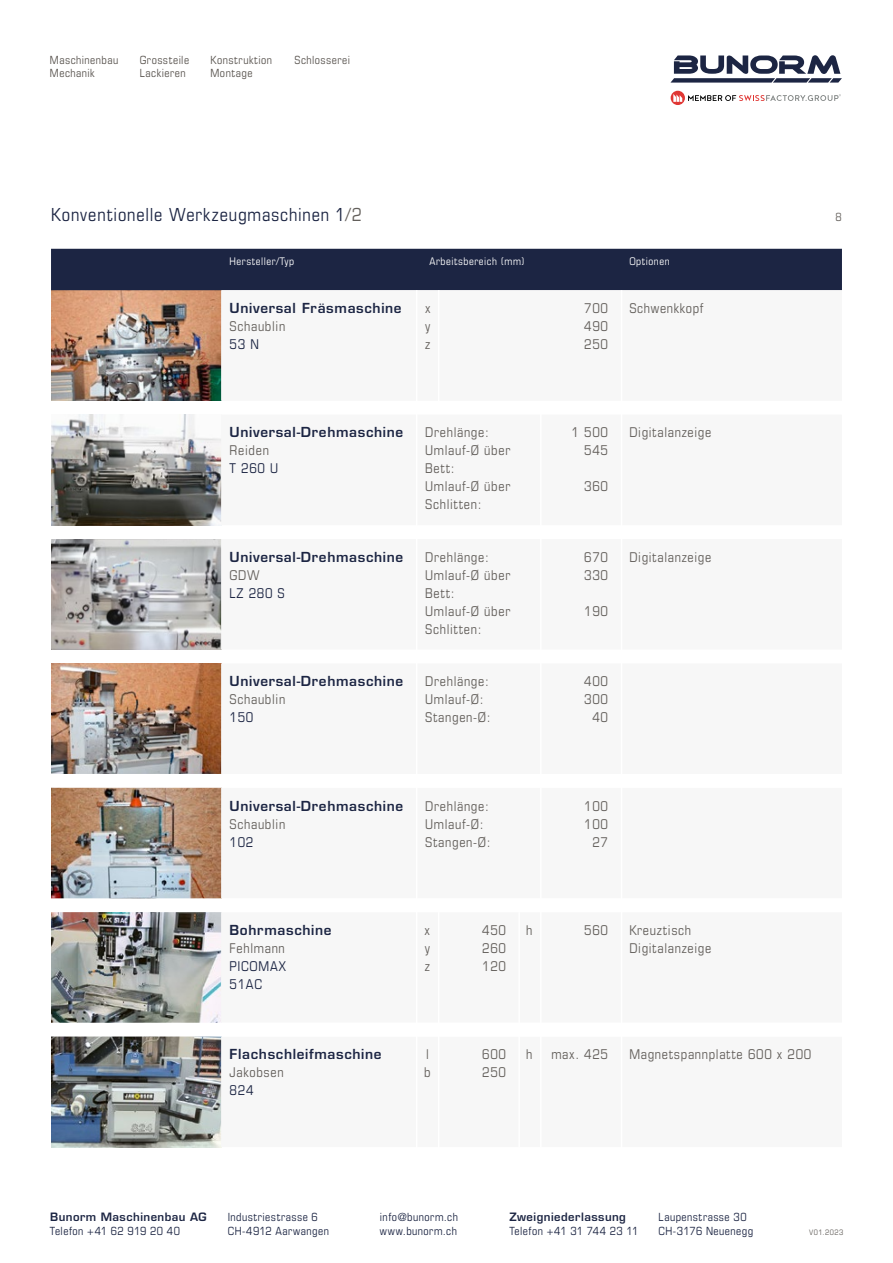
<style>
.page{position:relative;width:893px;height:1263px;background:#fff}
.page>*{position:absolute;margin:0;border:0;box-sizing:border-box;transform-origin:0 0}
.t1{font:condensed 18px "Eurostile LT Std";letter-spacing:.045em;color:#1c2543}
.t2{font:condensed 13.5px/18px "Eurostile LT Std";letter-spacing:.05em;color:#635f5b}
.t3{font:600 13.5px "Eurostile LT Std";letter-spacing:.05em;color:#1c2543}
.t4{font:condensed 13.5px/18px "Eurostile LT Std";letter-spacing:.05em;color:#1c2543}
.t5{font:condensed 11.25px/13.5px "Eurostile LT Std";letter-spacing:.045em;color:#1c2543}
.t6{font:condensed 11.25px/13.5px "Eurostile LT Std";letter-spacing:.045em;color:#59544f}
.t7{font:600 11.25px "Eurostile LT Std";letter-spacing:.04em;color:#1c2543}
.t8{font:condensed 11.25px "Eurostile LT Std";color:#635f5b}
.t9{font:condensed 10.5px "Eurostile LT Std";letter-spacing:.05em;color:#fff}
.t10{font:condensed 7.5px "Eurostile LT Std";letter-spacing:.08em;color:#635f5b}
.s1{color:#635f5b}
</style>
<div class="page">
<img style="left:51px;top:290px;width:170px;height:111px">
<img style="left:51px;top:415px;width:170px;height:110px">
<img style="left:51px;top:663px;width:170px;height:111px">
<img style="left:51px;top:1036px;width:170px;height:111px">
<img style="left:51px;top:539px;width:170px;height:110px">
<svg style="left:670px;top:55px;width:172px;height:28px"></svg>
<div style="left:671px;top:91px;width:14px;height:14px;background:#e03734;border-radius:50%"></div>
<svg style="left:673px;top:94px;width:9px;height:8px"></svg>
<svg style="left:688px;top:94px;width:153px;height:7px"></svg>
<div style="left:51px;top:249px;width:791px;height:41px;background:#1c2543"></div>
<img style="left:51px;top:787px;width:171px;height:236px">
<p class="t6" style="left:50px;top:53px;width:70px">Maschinenbau<br>Mechanik</p>
<p class="t6" style="left:140px;top:53px;width:51px">Grossteile<br>Lackieren</p>
<p class="t6" style="left:210px;top:53px;width:63px">Konstruktion<br>Montage</p>
<p class="t6" style="left:294px;top:53px;width:57px">Schlosserei</p>
<h1 class="t1" style="left:51px;top:204px;width:312px">Konventionelle Werkzeugmaschinen 1<span class="s1">/2</span></h1>
<p class="t9" style="left:230px;top:255px;width:66px">Hersteller/Typ</p>
<p class="t9" style="left:429px;top:255px;width:97px">Arbeitsbereich (mm)</p>
<p class="t9" style="left:629px;top:255px;width:42px">Optionen</p>
<p class="t3" style="left:230px;top:300px;width:174px">Universal Fräsmaschine</p>
<p class="t2" style="left:230px;top:317px;width:57px">Schaublin</p>
<p class="t4" style="left:230px;top:335px;width:31px">53 N</p>
<p class="t2" style="left:425px;top:299px;width:7px;text-align:justify">x y z</p>
<p class="t2" style="left:584px;top:299px;width:25px;text-align:justify">700<br>490<br>250</p>
<p class="t2" style="left:629px;top:299px;width:75px">Schwenkkopf</p>
<p class="t8" style="left:836px;top:210px;width:8px">8</p>
<p class="t3" style="left:230px;top:424px;width:175px">Universal-Drehmaschine</p>
<p class="t2" style="left:230px;top:441px;width:41px">Reiden</p>
<p class="t4" style="left:230px;top:459px;width:50px">T 260 U</p>
<p class="t3" style="left:230px;top:548px;width:175px">Universal-Drehmaschine</p>
<p class="t2" style="left:230px;top:566px;width:32px">GDW</p>
<p class="t4" style="left:230px;top:584px;width:57px">LZ 280 S</p>
<p class="t3" style="left:230px;top:673px;width:175px">Universal-Drehmaschine</p>
<p class="t2" style="left:230px;top:690px;width:57px">Schaublin</p>
<p class="t4" style="left:230px;top:708px;width:25px">150</p>
<p class="t2" style="left:425px;top:423px;width:87px">Drehlänge:<br>Umlauf-Ø über<br>Bett:<br>Umlauf-Ø über<br>Schlitten:</p>
<p class="t2" style="left:572px;top:423px;width:38px;text-align:right">1 500<br>545</p>
<p class="t2" style="left:584px;top:477px;width:25px">360</p>
<p class="t2" style="left:425px;top:548px;width:87px">Drehlänge:<br>Umlauf-Ø über<br>Bett:<br>Umlauf-Ø über<br>Schlitten:</p>
<p class="t2" style="left:584px;top:548px;width:25px">670<br>330</p>
<p class="t2" style="left:584px;top:602px;width:25px">190</p>
<p class="t2" style="left:425px;top:672px;width:67px">Drehlänge:<br>Umlauf-Ø:<br>Stangen-Ø:</p>
<p class="t2" style="left:584px;top:672px;width:25px;text-align:right">400<br>300<br>40</p>
<p class="t2" style="left:629px;top:423px;width:84px">Digitalanzeige</p>
<p class="t2" style="left:629px;top:548px;width:84px">Digitalanzeige</p>
<p class="t3" style="left:230px;top:797px;width:175px">Universal-Drehmaschine</p>
<p class="t2" style="left:230px;top:814px;width:57px">Schaublin</p>
<p class="t4" style="left:230px;top:832px;width:25px">102</p>
<p class="t2" style="left:425px;top:796px;width:67px">Drehlänge:<br>Umlauf-Ø:<br>Stangen-Ø:</p>
<p class="t2" style="left:584px;top:796px;width:25px;text-align:right">100<br>100<br>27</p>
<p class="t3" style="left:230px;top:921px;width:103px">Bohrmaschine</p>
<p class="t2" style="left:230px;top:939px;width:57px">Fehlmann</p>
<p class="t4" style="left:230px;top:957px;width:58px">PICOMAX<br>51AC</p>
<p class="t3" style="left:230px;top:1046px;width:153px">Flachschleifmaschine</p>
<p class="t2" style="left:230px;top:1063px;width:55px">Jakobsen</p>
<p class="t4" style="left:230px;top:1081px;width:25px">824</p>
<p class="t2" style="left:425px;top:921px;width:7px;text-align:justify">x y z</p>
<p class="t2" style="left:482px;top:921px;width:25px;text-align:justify">450<br>260<br>120</p>
<p class="t2" style="left:526px;top:921px;width:8px">h</p>
<p class="t2" style="left:584px;top:921px;width:25px">560</p>
<p class="t2" style="left:629px;top:921px;width:84px">Kreuztisch<br>Digitalanzeige</p>
<p class="t2" style="left:424px;top:1045px;width:8px">l b</p>
<p class="t2" style="left:482px;top:1045px;width:25px">600<br>250</p>
<p class="t2" style="left:526px;top:1045px;width:8px">h</p>
<p class="t2" style="left:551px;top:1045px;width:58px">max. 425</p>
<p class="t2" style="left:629px;top:1045px;width:184px">Magnetspannplatte 600 x 200</p>
<p class="t7" style="left:50px;top:1210px;width:158px">Bunorm Maschinenbau AG</p>
<p class="t5" style="left:50px;top:1224px;width:131px">Telefon +41 62 919 20 40</p>
<p class="t7" style="left:509px;top:1210px;width:118px">Zweigniederlassung</p>
<p class="t5" style="left:509px;top:1224px;width:131px">Telefon +41 31 744 23 11</p>
<p class="t5" style="left:228px;top:1210px;width:103px">Industriestrasse 6<br>CH-4912 Aarwangen</p>
<p class="t5" style="left:658px;top:1210px;width:96px">Laupenstrasse 30<br>CH-3176 Neuenegg</p>
<p class="t5" style="left:380px;top:1210px;width:79px">info@bunorm.ch www.bunorm.ch</p>
<p class="t10" style="left:809px;top:1228px;width:36px">V01.2023</p>
</div>
